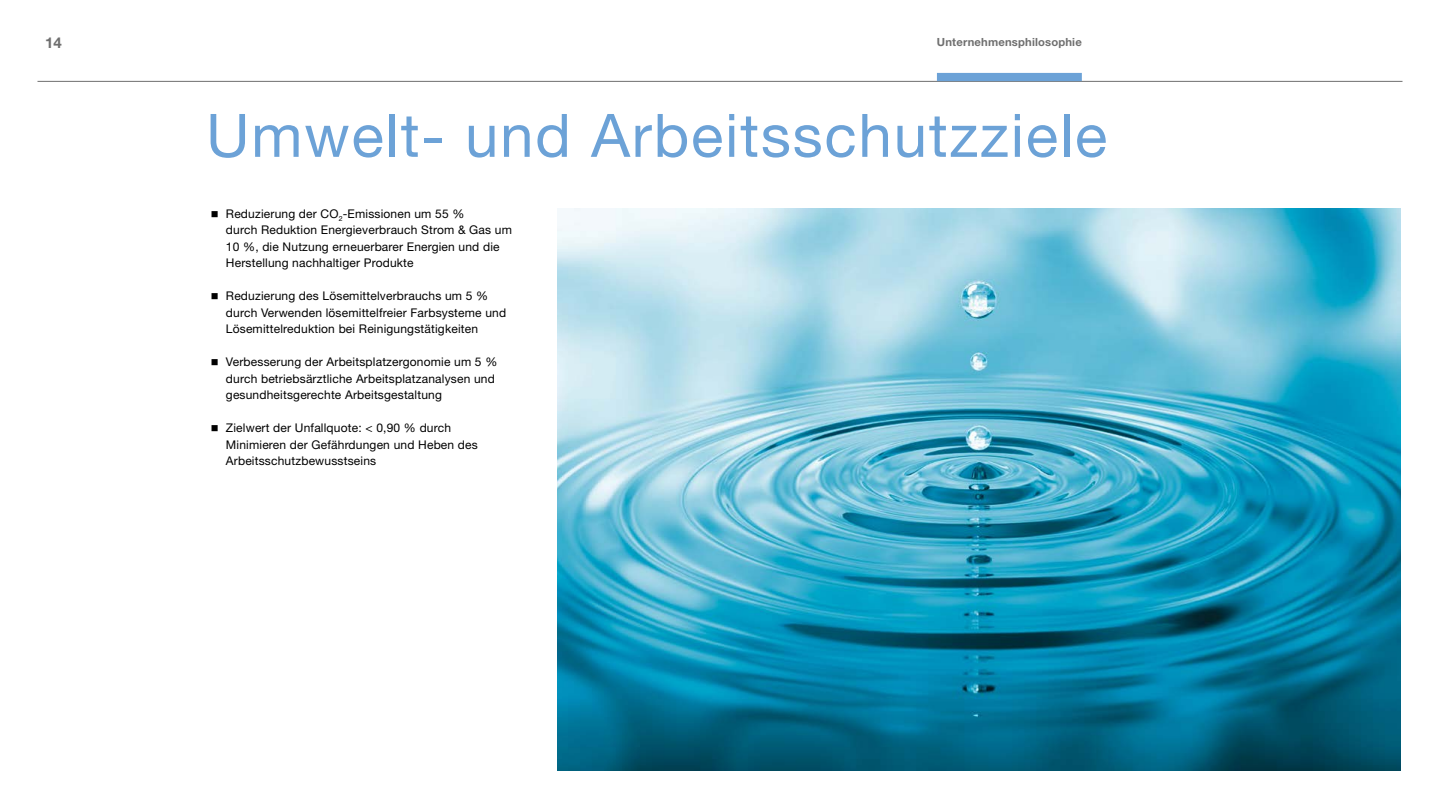
<style>
.page{position:relative;width:1440px;height:810px;background:#fff}
.page>*{position:absolute;margin:0;border:0;box-sizing:border-box;transform-origin:0 0}
.t1{font:60px "Helvetica Neue LT Std";letter-spacing:.03em;color:#6ca2d7}
.t2{font:700 15px "Helvetica Neue LT Std";color:#6f6f6f}
.t3{font:12px/16.5px "Helvetica Neue LT Std";letter-spacing:.015em;color:#000}
.t4{font:700 11.25px "Helvetica Neue LT Std";letter-spacing:.015em;color:#6f6f6f}
</style>
<div class="page">
<img style="left:558px;top:208px;width:843px;height:563px">
<hr style="left:38px;top:81px;width:1364px;height:1px;background:#6f6f6f">
<div style="left:937px;top:73px;width:145px;height:8px;background:#6ca2d7"></div>
<p class="t2" style="left:45px;top:34px;width:18px">14</p>
<p class="t4" style="left:937px;top:35px;width:146px">Unternehmensphilosophie</p>
<h1 class="t1" style="left:206px;top:100px;width:903px">Umwelt- und Arbeitsschutzziele</h1>
<p class="t3" style="left:226px;top:205px;width:288px">Reduzierung der CO<sub>2</sub>-Emissionen um 55 %<br>durch Reduktion Energieverbrauch Strom &amp; Gas um 10 %, die Nutzung erneuerbarer Energien und die Herstellung nachhaltiger Produkte</p>
<p class="t3" style="left:226px;top:287px;width:282px">Reduzierung des Lösemittelverbrauchs um 5 % durch Verwenden lösemittelfreier Farbsysteme und<br>Lösemittelreduktion bei Reinigungstätigkeiten</p>
<p class="t3" style="left:226px;top:353px;width:273px">Verbesserung der Arbeitsplatzergonomie um 5 % durch betriebsärztliche Arbeitsplatzanalysen und gesundheitsgerechte Arbeitsgestaltung</p>
<p class="t3" style="left:226px;top:419px;width:253px">Zielwert der Unfallquote: &lt; 0,90 % durch<br>Minimieren der Gefährdungen und Heben des<br>Arbeitsschutzbewusstseins</p>
</div>
